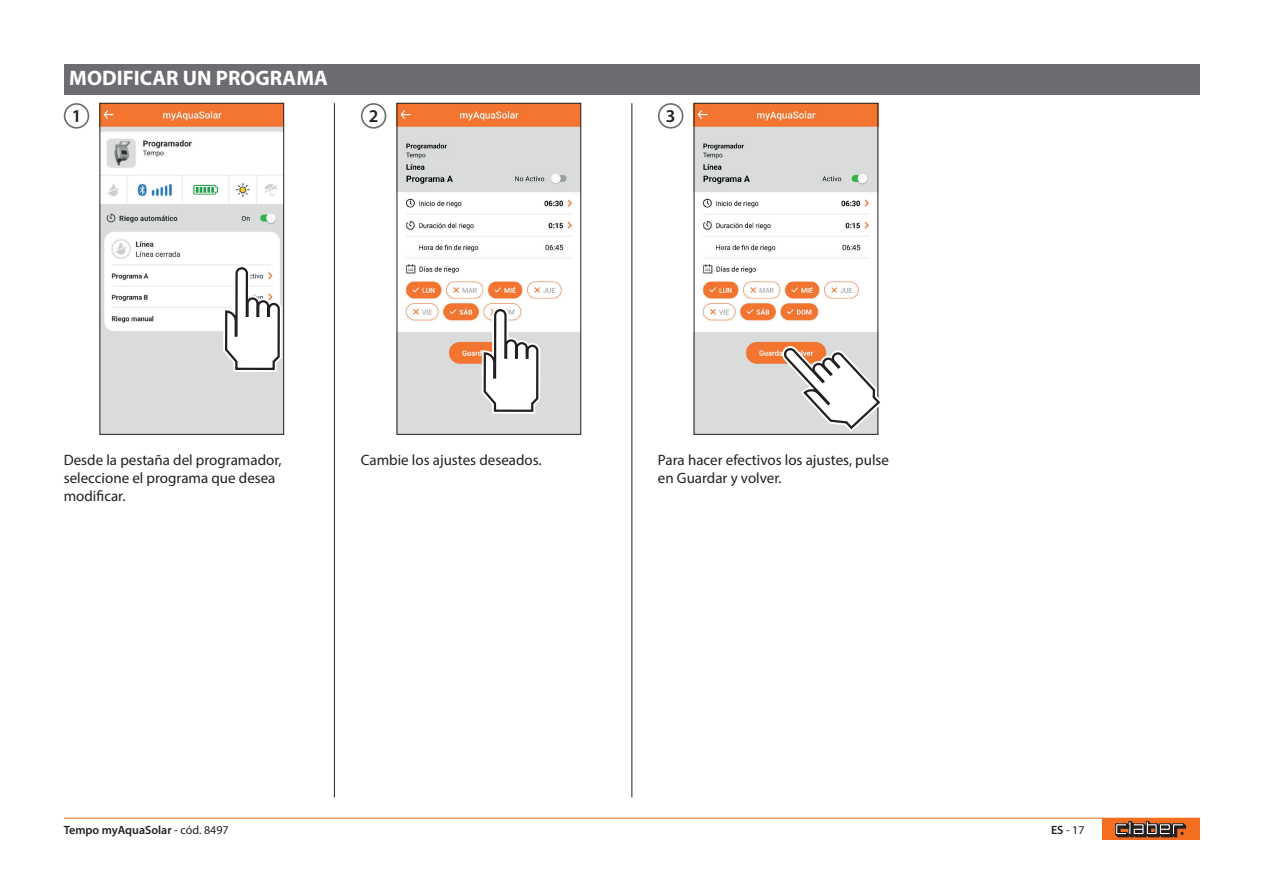
<style>
.page{position:relative;width:1263px;height:893px;background:#fff}
.page>*{position:absolute;margin:0;border:0;box-sizing:border-box;transform-origin:0 0}
.t1{font:700 21px "Myriad Pro";color:#fff}
.t2{font:600 18px "Myriad Pro";color:#231f20}
.t3{font:15px/18px "Myriad Pro";color:#231f20}
.t4{font:600 12px "Myriad Pro";color:#231f20}
.t5{font:12px "Myriad Pro";color:#231f20}
.s1{font-weight:400}
.s2{font-weight:600}
</style>
<div class="page">
<div style="left:1102px;top:819px;width:97px;height:21px;background:#f36e21"></div>
<svg style="left:1115px;top:821px;width:71px;height:17px"></svg>
<hr style="left:64px;top:818px;width:1135px;height:1px;background:#f36e21">
<div style="left:64px;top:64px;width:1135px;height:31px;background:#6c6d70"></div>
<div style="left:64px;top:103px;width:25px;height:26px;border:2px solid #6c6d70;border-radius:50%"></div>
<div style="left:658px;top:103px;width:25px;height:26px;border:2px solid #6c6d70;border-radius:50%"></div>
<div style="left:361px;top:103px;width:25px;height:26px;border:2px solid #6c6d70;border-radius:50%"></div>
<hr style="left:334px;top:103px;width:1px;height:694px;background:#231f20">
<hr style="left:632px;top:103px;width:1px;height:694px;background:#231f20">
<img style="left:696px;top:105px;width:180px;height:327px">
<img style="left:399px;top:105px;width:180px;height:327px">
<div style="left:397px;top:103px;width:184px;height:331px;border:1px solid #231f20"></div>
<img style="left:102px;top:105px;width:180px;height:327px">
<svg style="left:480px;top:102px;width:62px;height:313px"></svg>
<svg style="left:776px;top:340px;width:105px;height:95px"></svg>
<svg style="left:222px;top:102px;width:62px;height:271px"></svg>
<h1 class="t1" style="left:69px;top:70px;width:260px">MODIFICAR UN PROGRAMA</h1>
<p class="t2" style="left:72px;top:109px;width:11px">1</p>
<p class="t2" style="left:369px;top:109px;width:11px">2</p>
<p class="t2" style="left:666px;top:109px;width:11px">3</p>
<p class="t3" style="left:64px;top:453px;width:219px">Desde la pestaña del programador, seleccione el programa que desea modificar.</p>
<p class="t3" style="left:361px;top:453px;width:182px">Cambie los ajustes deseados.</p>
<p class="t3" style="left:658px;top:453px;width:233px">Para hacer efectivos los ajustes, pulse en Guardar y volver.</p>
<p class="t4" style="left:64px;top:825px;width:166px">Tempo myAquaSolar <span class="s1">- cód. 8497</span></p>
<p class="t5" style="left:1051px;top:825px;width:35px"><span class="s2">ES</span> - 17</p>
</div>
